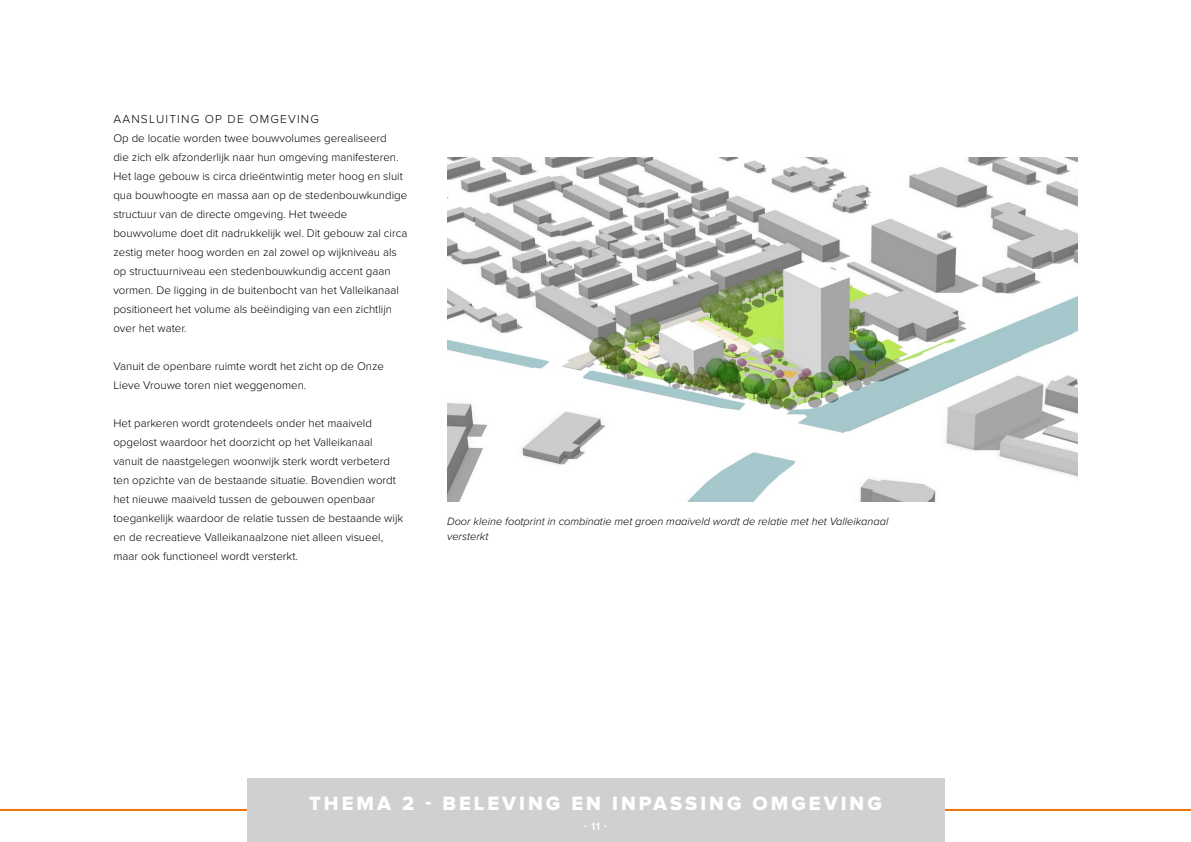
<style>
.page{position:relative;width:1191px;height:842px;background:#fff}
.page>*{position:absolute;margin:0;border:0;box-sizing:border-box;transform-origin:0 0}
.t1{font:20px "Proxima Nova Extrabld";letter-spacing:.15em;color:#fff}
.t2{font:300 12px "Proxima Nova";letter-spacing:.1em;color:#000}
.t3{font:300 11.5px/19px "Proxima Nova";color:#000}
.t4{font:italic 300 11px/15px "Proxima Nova";color:#000}
.t5{font:600 11px "Proxima Nova";color:#fff}
</style>
<div class="page">
<hr style="left:0;top:809px;width:1191px;height:2px;background:#ed7509">
<div style="left:247px;top:778px;width:697px;height:64px;background:#cfd0d1"></div>
<img style="left:447px;top:157px;width:630px;height:345px">
<p class="t2" style="left:113px;top:110px;width:207px">AANSLUITING OP DE OMGEVING</p>
<p class="t3" style="left:113px;top:128px;width:295px">Op de locatie worden twee bouwvolumes gerealiseerd<br>die zich elk afzonderlijk naar hun omgeving manifesteren.<br>Het lage gebouw is circa drieëntwintig meter hoog en sluit qua bouwhoogte en massa aan op de stedenbouwkundige structuur van de directe omgeving. Het tweede bouwvolume doet dit nadrukkelijk wel. Dit gebouw zal circa zestig meter hoog worden en zal zowel op wijkniveau als op structuurniveau een stedenbouwkundig accent gaan vormen. De ligging in de buitenbocht van het Valleikanaal positioneert het volume als beëindiging van een zichtlijn over het water.</p>
<p class="t3" style="left:113px;top:356px;width:272px">Vanuit de openbare ruimte wordt het zicht op de Onze<br>Lieve Vrouwe toren niet weggenomen.</p>
<p class="t3" style="left:113px;top:413px;width:291px">Het parkeren wordt grotendeels onder het maaiveld opgelost waardoor het doorzicht op het Valleikanaal vanuit de naastgelegen woonwijk sterk wordt verbeterd ten opzichte van de bestaande situatie. Bovendien wordt het nieuwe maaiveld tussen de gebouwen openbaar toegankelijk waardoor de relatie tussen de bestaande wijk en de recreatieve Valleikanaalzone niet alleen visueel, maar ook functioneel wordt versterkt.</p>
<p class="t4" style="left:447px;top:513px;width:443px">Door kleine footprint in combinatie met groen maaiveld wordt de relatie met het Valleikanaal versterkt</p>
<h1 class="t1" style="left:309px;top:794px;width:574px">THEMA 2 - BELEVING EN INPASSING OMGEVING</h1>
<p class="t5" style="left:584px;top:822px;width:25px">- 11 -</p>
</div>
